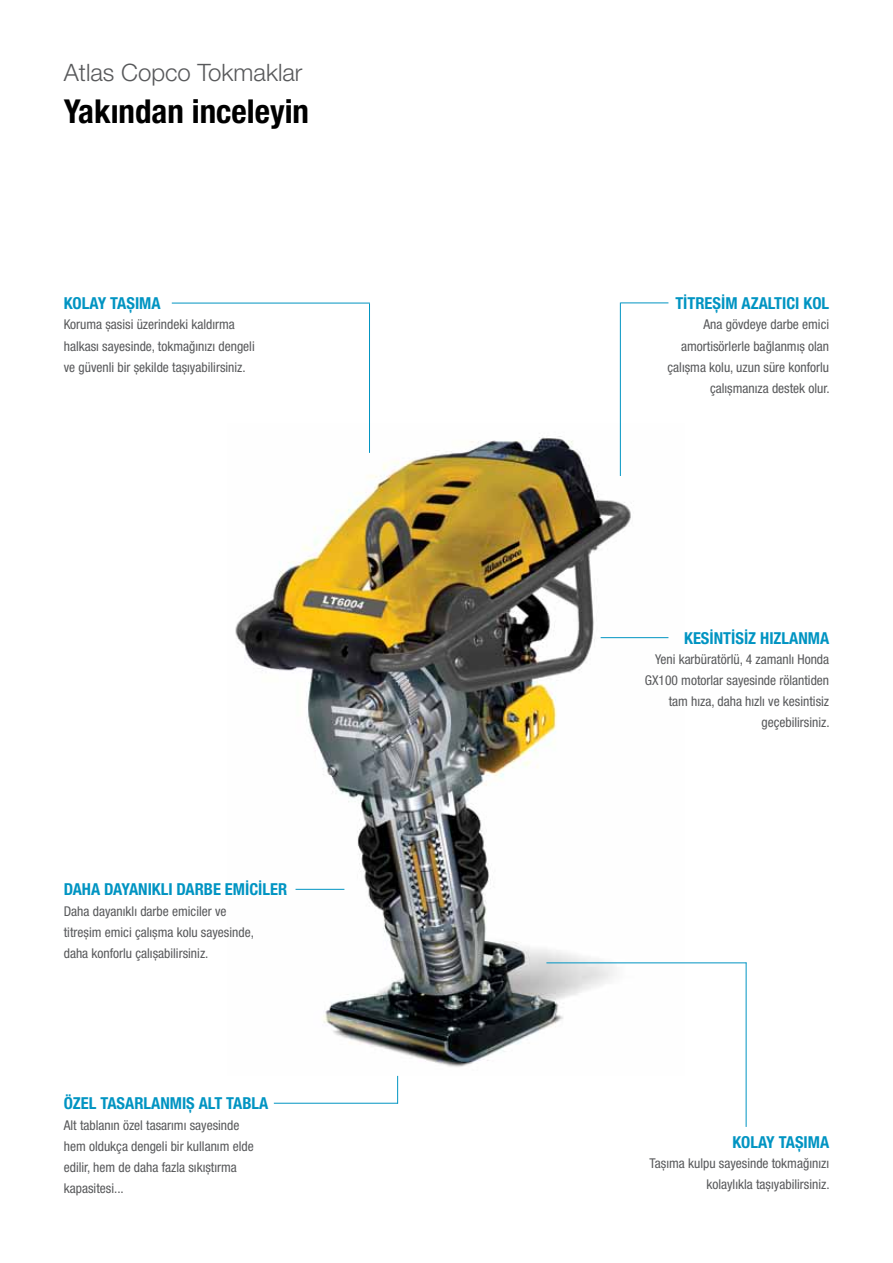
<style>
.page{position:relative;width:893px;height:1263px;background:#fff}
.page>*{position:absolute;margin:0;border:0;box-sizing:border-box;transform-origin:0 0}
.t1{font:700 condensed 33px "Helvetica Neue LT Pro";color:#000}
.t2{font:300 24px "Helvetica Neue LT Pro";color:#58595b}
.t3{font:700 condensed 16.5px "Helvetica Neue LT Pro";color:#0094c2}
.t4{font:condensed 13.5px/21px "Helvetica Neue LT Pro";color:#58595b}
</style>
<div class="page">
<img style="left:235px;top:423px;width:450px;height:653px">
<hr style="left:172px;top:303px;width:198px;height:1px;background:#0094c2">
<hr style="left:274px;top:1103px;width:124px;height:1px;background:#0094c2">
<hr style="left:296px;top:889px;width:48px;height:1px;background:#0094c2">
<hr style="left:369px;top:303px;width:1px;height:150px;background:#0094c2">
<svg style="left:397px;top:1076px;width:1px;height:27px"></svg>
<hr style="left:621px;top:302px;width:47px;height:1px;background:#0094c2">
<hr style="left:601px;top:637px;width:67px;height:1px;background:#0094c2">
<hr style="left:546px;top:962px;width:200px;height:1px;background:#0094c2">
<hr style="left:620px;top:302px;width:1px;height:174px;background:#0094c2">
<hr style="left:746px;top:962px;width:1px;height:165px;background:#0094c2">
<h2 class="t2" style="left:64px;top:58px;width:240px">Atlas Copco Tokmaklar</h2>
<h1 class="t1" style="left:64px;top:91px;width:247px">Yakından inceleyin</h1>
<p class="t3" style="left:64px;top:293px;width:98px">KOLAY TAŞIMA</p>
<p class="t4" style="left:64px;top:314px;width:193px">Koruma şasisi üzerindeki kaldırma halkası sayesinde, tokmağınızı dengeli ve güvenli bir şekilde taşıyabilirsiniz.</p>
<p class="t3" style="left:64px;top:879px;width:225px">DAHA DAYANIKLI DARBE EMİCİLER</p>
<p class="t4" style="left:64px;top:900px;width:192px">Daha dayanıklı darbe emiciler ve titreşim emici çalışma kolu sayesinde, daha konforlu çalışabilirsiniz.</p>
<p class="t3" style="left:64px;top:1093px;width:206px">ÖZEL TASARLANMIŞ ALT TABLA</p>
<p class="t4" style="left:64px;top:1114px;width:191px">Alt tablanın özel tasarımı sayesinde hem oldukça dengeli bir kullanım elde edilir, hem de daha fazla sıkıştırma kapasitesi...</p>
<p class="t3" style="left:675px;top:293px;width:155px">TİTREŞİM AZALTICI KOL</p>
<p class="t4" style="left:667px;top:314px;width:164px;text-align:right">Ana gövdeye darbe emici amortisörlerle bağlanmış olan çalışma kolu, uzun süre konforlu çalışmanıza destek olur.</p>
<p class="t3" style="left:684px;top:628px;width:147px">KESİNTİSİZ HIZLANMA</p>
<p class="t4" style="left:645px;top:649px;width:186px;text-align:right">Yeni karbüratörlü, 4 zamanlı Honda<br>GX100 motorlar sayesinde rölantiden tam hıza, daha hızlı ve kesintisiz geçebilirsiniz.</p>
<p class="t3" style="left:732px;top:1132px;width:98px">KOLAY TAŞIMA</p>
<p class="t4" style="left:650px;top:1153px;width:182px;text-align:right">Taşıma kulpu sayesinde tokmağınızı kolaylıkla taşıyabilirsiniz.</p>
</div>
